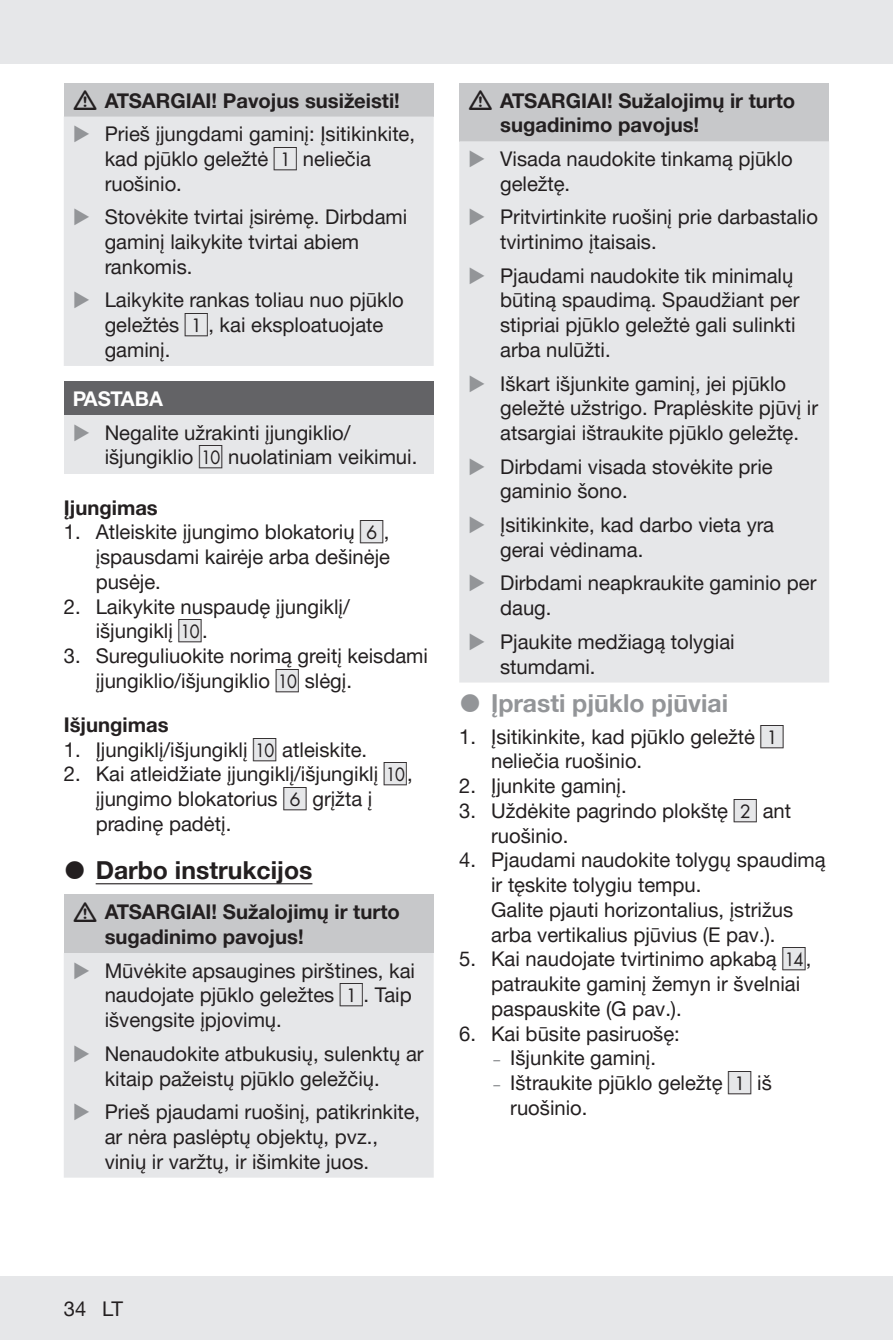
<style>
.page{position:relative;width:893px;height:1340px;background:#fff}
.page>*{position:absolute;margin:0;border:0;box-sizing:border-box;transform-origin:0 0}
.t1{font:700 24.75px "Helvetica Neue Parkside";color:#939598}
.t2{font:700 24.75px "Helvetica Neue Parkside";color:#231f20}
.Indent{font:20.25px/24.8px "Helvetica Neue Parkside";color:#231f20}
.Headline-03_SB{font:700 20.25px/24.8px "Helvetica Neue Parkside";color:#231f20}
.Note_Heading{font:700 20.25px "Helvetica Neue Parkside";letter-spacing:-.01em;color:#fff}
.s1{color:#939598}
.s2{font-family:"IMP Lidl Num Box";font-size:17.78px;color:#e6e7e9}
.s3{font-family:"IMP Lidl Num Box";font-size:17.78px}
.s4{font-family:"Futura Boo";color:#939598}
</style>
<div class="page">
<div style="left:0;top:1276px;width:893px;height:63px;background:#e6e7e9"></div>
<div style="left:0;top:0;width:893px;height:64px;background:#e6e7e9"></div>
<hr style="left:96px;top:883px;width:216px;height:1px;background:#231f20">
<div style="left:64px;top:83px;width:370px;height:34px;background:#c7c8ca"></div>
<div style="left:64px;top:117px;width:370px;height:249px;background:#e6e7e9"></div>
<div style="left:64px;top:381px;width:370px;height:34px;background:#636366"></div>
<div style="left:64px;top:415px;width:370px;height:58px;background:#e6e7e9"></div>
<div style="left:64px;top:894px;width:370px;height:59px;background:#c7c8ca"></div>
<div style="left:64px;top:953px;width:370px;height:224px;background:#e6e7e9"></div>
<div style="left:459px;top:83px;width:370px;height:58px;background:#c7c8ca"></div>
<div style="left:459px;top:141px;width:370px;height:541px;background:#e6e7e9"></div>
<p class="Headline-03_SB" style="left:105px;top:88px;width:297px">ATSARGIAI! Pavojus susižeisti!</p>
<p class="Indent" style="left:105px;top:122px;width:312px;text-indent:-32px"><span class="s1">◆</span> Prieš įjungdami gaminį: Įsitikinkite, kad pjūklo geležtė <span class="s2">[</span><span class="s3">1]</span> neliečia ruošinio.</p>
<p class="Indent" style="left:105px;top:205px;width:304px;text-indent:-32px"><span class="s1">◆</span> Stovėkite tvirtai įsirėmę. Dirbdami gaminį laikykite tvirtai abiem rankomis.</p>
<p class="Indent" style="left:105px;top:288px;width:301px;text-indent:-32px"><span class="s1">◆</span> Laikykite rankas toliau nuo pjūklo geležtės <span class="s2">[</span><span class="s3">1]</span>, kai eksploatuojate gaminį.</p>
<p class="Note_Heading" style="left:73px;top:387px;width:92px">PASTABA</p>
<p class="Indent" style="left:105px;top:420px;width:311px;text-indent:-32px"><span class="s1">◆</span> Negalite užrakinti įjungiklio/ išjungiklio <span class="s2">[</span><span class="s3">10]</span> nuolatiniam veikimui.</p>
<p class="Headline-03_SB" style="left:64px;top:495px;width:96px">Įjungimas</p>
<p class="Indent" style="left:96px;top:520px;width:296px;text-align:justify;text-indent:-32px">1. Atleiskite įjungimo blokatorių <span class="s2">[</span><span class="s3">6]</span>, įspausdami kairėje arba dešinėje pusėje.</p>
<p class="Indent" style="left:96px;top:594px;width:256px;text-indent:-32px">2. Laikykite nuspaudę įjungiklį/ išjungiklį <span class="s2">[</span><span class="s3">10]</span>.</p>
<p class="Indent" style="left:96px;top:643px;width:334px;text-indent:-32px">3. Sureguliuokite norimą greitį keisdami įjungiklio/išjungiklio <span class="s2">[</span><span class="s3">10]</span> slėgį.</p>
<p class="Headline-03_SB" style="left:64px;top:712px;width:106px">Išjungimas</p>
<p class="Indent" style="left:64px;top:737px;width:301px">1. Įjungiklį/išjungiklį <span class="s2">[</span><span class="s3">10]</span> atleiskite.</p>
<p class="Indent" style="left:96px;top:762px;width:319px;text-indent:-32px">2. Kai atleidžiate įjungiklį/išjungiklį <span class="s2">[</span><span class="s3">10]</span>, įjungimo blokatorius <span class="s2">[</span><span class="s3">6]</span> grįžta į pradinę padėtį.</p>
<p class="t2" style="left:96px;top:856px;width:218px">Darbo instrukcijos</p>
<p class="Headline-03_SB" style="left:105px;top:899px;width:297px">ATSARGIAI! Sužalojimų ir turto sugadinimo pavojus!</p>
<p class="Indent" style="left:105px;top:958px;width:312px;text-indent:-32px"><span class="s1">◆</span> Mūvėkite apsaugines pirštines, kai naudojate pjūklo geležtes <span class="s2">[</span><span class="s3">1]</span>. Taip išvengsite įpjovimų.</p>
<p class="Indent" style="left:73px;top:1041px;width:352px;text-align:center"><span class="s1">◆</span> Nenaudokite atbukusių, sulenktų ar kitaip pažeistų pjūklo geležčių.</p>
<p class="Indent" style="left:105px;top:1099px;width:317px;text-indent:-32px"><span class="s1">◆</span> Prieš pjaudami ruošinį, patikrinkite, ar nėra paslėptų objektų, pvz., vinių ir varžtų, ir išimkite juos.</p>
<p class="Headline-03_SB" style="left:500px;top:88px;width:297px">ATSARGIAI! Sužalojimų ir turto sugadinimo pavojus!</p>
<p class="Indent" style="left:500px;top:146px;width:294px;text-indent:-32px"><span class="s1">◆</span> Visada naudokite tinkamą pjūklo geležtę.</p>
<p class="Indent" style="left:500px;top:205px;width:319px;text-indent:-32px"><span class="s1">◆</span> Pritvirtinkite ruošinį prie darbastalio tvirtinimo įtaisais.</p>
<p class="Indent" style="left:500px;top:263px;width:301px;text-indent:-32px"><span class="s1">◆</span> Pjaudami naudokite tik minimalų būtiną spaudimą. Spaudžiant per stipriai pjūklo geležtė gali sulinkti arba nulūžti.</p>
<p class="Indent" style="left:500px;top:371px;width:319px;text-indent:-32px"><span class="s1">◆</span> Iškart išjunkite gaminį, jei pjūklo geležtė užstrigo. Praplėskite pjūvį ir atsargiai ištraukite pjūklo geležtę.</p>
<p class="Indent" style="left:500px;top:454px;width:274px;text-indent:-32px"><span class="s1">◆</span> Dirbdami visada stovėkite prie gaminio šono.</p>
<p class="Indent" style="left:500px;top:512px;width:275px;text-indent:-32px"><span class="s1">◆</span> Įsitikinkite, kad darbo vieta yra gerai vėdinama.</p>
<p class="Indent" style="left:500px;top:571px;width:318px;text-indent:-32px"><span class="s1">◆</span> Dirbdami neapkraukite gaminio per daug.</p>
<p class="Indent" style="left:500px;top:629px;width:236px;text-indent:-32px"><span class="s1">◆</span> Pjaukite medžiagą tolygiai stumdami.</p>
<p class="t1" style="left:491px;top:689px;width:238px">Įprasti pjūklo pjūviai</p>
<p class="Indent" style="left:491px;top:724px;width:294px;text-indent:-32px">1. Įsitikinkite, kad pjūklo geležtė <span class="s2">[</span><span class="s3">1] </span>neliečia ruošinio.</p>
<p class="Indent" style="left:459px;top:773px;width:169px">2. Įjunkite gaminį.</p>
<p class="Indent" style="left:491px;top:798px;width:302px;text-indent:-32px">3. Uždėkite pagrindo plokštę <span class="s2">[</span><span class="s3">2]</span> ant ruošinio.</p>
<p class="Indent" style="left:491px;top:848px;width:336px;text-indent:-32px">4. Pjaudami naudokite tolygų spaudimą ir tęskite tolygiu tempu.</p>
<p class="Indent" style="left:491px;top:897px;width:303px">Galite pjauti horizontalius, įstrižus arba vertikalius pjūvius (E pav.).</p>
<p class="Indent" style="left:491px;top:947px;width:322px;text-indent:-32px">5. Kai naudojate tvirtinimo apkabą <span class="s2">[</span><span class="s3">14]</span>, patraukite gaminį žemyn ir švelniai paspauskite (G pav.).</p>
<p class="Indent" style="left:459px;top:1021px;width:222px">6. Kai būsite pasiruošę:</p>
<p class="Indent" style="left:491px;top:1046px;width:166px"><span class="s4">–</span> Išjunkite gaminį.</p>
<p class="Indent" style="left:510px;top:1070px;width:263px;text-indent:-19px"><span class="s4">–</span> Ištraukite pjūklo geležtę <span class="s2">[</span><span class="s3">1]</span> iš ruošinio.</p>
<p class="Indent" style="left:64px;top:1296px;width:61px">34 LT</p>
</div>
